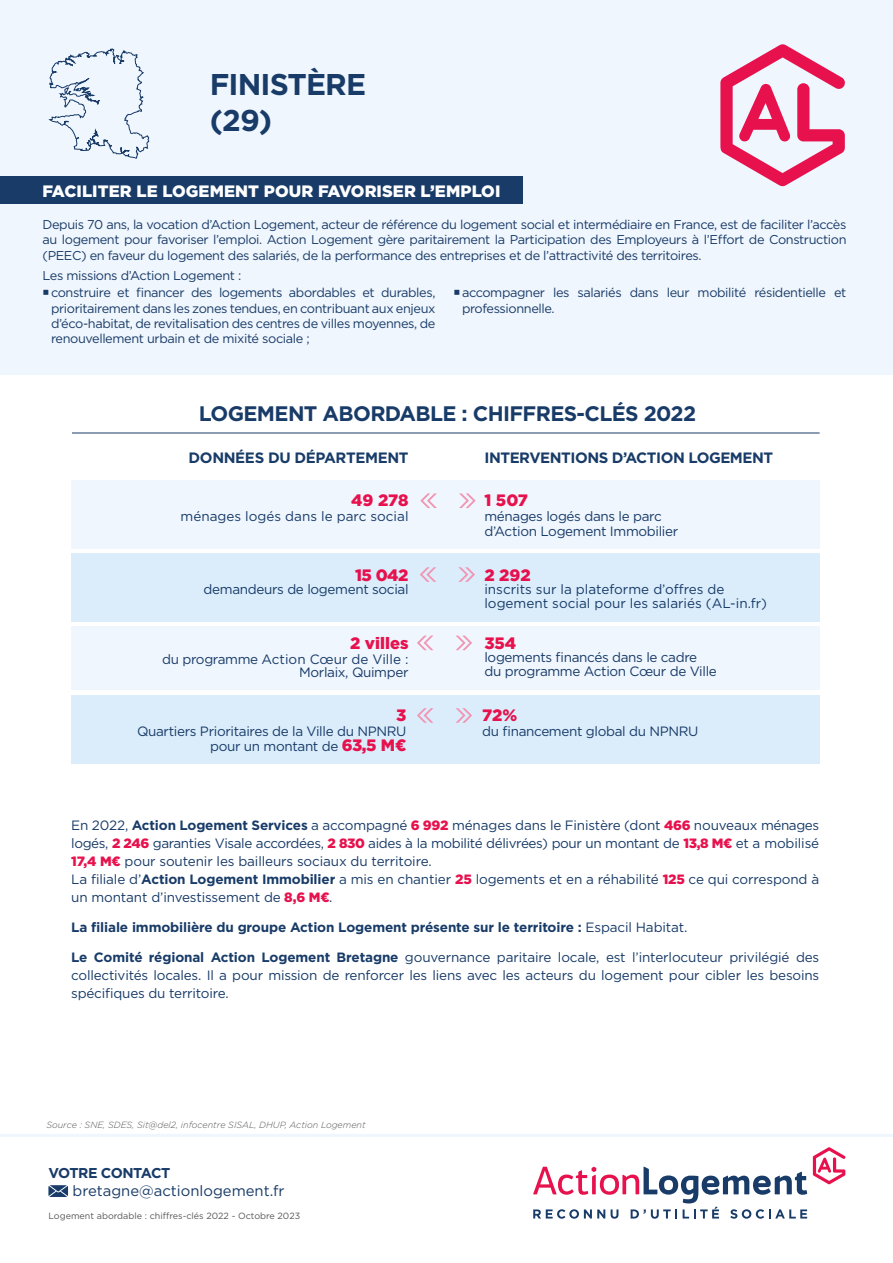
<style>
.page{position:relative;width:893px;height:1263px;background:#fff}
.page>*{position:absolute;margin:0;border:0;box-sizing:border-box;transform-origin:0 0}
.t1{font:700 30px/36px "Gotham";letter-spacing:-.03em;color:#183b68}
.t2{font:700 21px "Gotham";letter-spacing:-.03em;color:#183b68}
.t3{font:900 16.5px "Gotham";letter-spacing:.005em;color:#fff}
.t4{font:900 16.5px "Gotham";letter-spacing:-.005em;color:#e6114d}
.t5{font:700 15px "Gotham";letter-spacing:-.03em;color:#183b68}
.t6{font:14.85px "Gotham";color:#183b68}
.t7{font:700 14.25px "Gotham";letter-spacing:-.04em;color:#183b68}
.t8{font:13.5px/18px "Gotham";letter-spacing:-.025em;color:#183b68}
.t9{font:13.5px/13.5px "Gotham";color:#183b68}
.t10{font:700 13.5px "Gotham";letter-spacing:-.01em;color:#183b68}
.t11{font:12.75px/15.3px "Gotham";letter-spacing:-.03em;color:#183b68;text-align:justify}
.t12{font:italic 300 9px "Gotham";color:#575756}
.t13{font:9px "Gotham";color:#575756}
.s1{font-weight:900;font-size:16.5px;color:#e6114d}
.s2{font-weight:700}
.s3{font-weight:900;color:#e6114d}
.s4{font-weight:400}
</style>
<div class="page">
<div style="left:0;top:0;width:893px;height:375px;background:#f0f6fd"></div>
<svg style="left:720px;top:44px;width:125px;height:142px"></svg>
<svg style="left:813px;top:1147px;width:32px;height:37px"></svg>
<svg style="left:533px;top:1166px;width:274px;height:53px"></svg>
<svg style="left:48px;top:1185px;width:20px;height:12px"></svg>
<svg style="left:48px;top:48px;width:101px;height:111px"></svg>
<hr style="left:72px;top:433px;width:748px;height:1px;background:#183b68">
<div style="left:71px;top:480px;width:749px;height:69px;background:#f0f6fd"></div>
<div style="left:71px;top:553px;width:749px;height:68px;background:#dbedfb"></div>
<svg style="left:459px;top:493px;width:17px;height:15px"></svg>
<svg style="left:420px;top:493px;width:17px;height:15px"></svg>
<svg style="left:458px;top:567px;width:17px;height:15px"></svg>
<svg style="left:420px;top:567px;width:16px;height:15px"></svg>
<div style="left:71px;top:626px;width:749px;height:64px;background:#f0f6fd"></div>
<div style="left:71px;top:695px;width:749px;height:68px;background:#dbedfb"></div>
<svg style="left:456px;top:708px;width:16px;height:15px"></svg>
<svg style="left:417px;top:708px;width:16px;height:15px"></svg>
<svg style="left:456px;top:636px;width:16px;height:14px"></svg>
<svg style="left:417px;top:636px;width:16px;height:14px"></svg>
<hr style="left:0;top:1134px;width:893px;height:3px;background:#f0f6fd">
<div style="left:0;top:176px;width:523px;height:28px;background:#183b68"></div>
<h1 class="t1" style="left:210px;top:66px;width:158px">FINISTÈRE (29)</h1>
<p class="t3" style="left:43px;top:179px;width:459px">FACILITER LE LOGEMENT POUR FAVORISER L’EMPLOI</p>
<p class="t11" style="left:43px;top:216px;width:805px;line-height:15.8px">Depuis 70 ans, la vocation d’Action Logement, acteur de référence du logement social et intermédiaire en France, est de faciliter l’accès au logement pour favoriser l’emploi. Action Logement gère paritairement la Participation des Employeurs à l’Effort de Construction (PEEC) en faveur du logement des salariés, de la performance des entreprises et de l’attractivité des territoires.</p>
<p class="t11" style="left:51px;top:266px;width:386px;line-height:17.7px;text-indent:-9px">Les missions d’Action Logement :<br>construire et financer des logements abordables et durables,</p>
<p class="t11" style="left:51px;top:300px;width:386px">prioritairement dans les zones tendues, en contribuant aux enjeux d’éco-habitat, de revitalisation des centres de villes moyennes, de renouvellement urbain et de mixité sociale ;</p>
<p class="t11" style="left:462px;top:285px;width:386px">accompagner les salariés dans leur mobilité résidentielle et professionnelle.</p>
<h2 class="t2" style="left:199px;top:399px;width:499px">LOGEMENT ABORDABLE : CHIFFRES-CLÉS 2022</h2>
<p class="t5" style="left:189px;top:447px;width:221px">DONNÉES DU DÉPARTEMENT</p>
<p class="t5" style="left:484px;top:447px;width:290px">INTERVENTIONS D’ACTION LOGEMENT</p>
<p class="t4" style="left:484px;top:489px;width:45px">1 507</p>
<p class="t8" style="left:484px;top:509px;width:195px;line-height:15px">ménages logés dans le parc d’Action Logement Immobilier</p>
<p class="t4" style="left:351px;top:489px;width:59px">49 278</p>
<p class="t9" style="left:181px;top:510px;width:229px">ménages logés dans le parc social</p>
<p class="t4" style="left:355px;top:564px;width:55px">15 042</p>
<p class="t8" style="left:204px;top:580px;width:206px">demandeurs de logement social</p>
<p class="t4" style="left:350px;top:631px;width:60px">2 villes</p>
<p class="t8" style="left:162px;top:652px;width:248px;line-height:13.5px;text-align:right">du programme Action Cœur de Ville :<br>Morlaix, Quimper</p>
<p class="t4" style="left:396px;top:704px;width:12px">3</p>
<p class="t8" style="left:137px;top:723px;width:271px;line-height:15px;text-align:right">Quartiers Prioritaires de la Ville du NPNRU pour un montant de <span class="s1">63,5 M€</span></p>
<p class="t4" style="left:484px;top:563px;width:48px">2 292</p>
<p class="t9" style="left:484px;top:582px;width:284px">inscrits sur la plateforme d’offres de logement social pour les salariés (AL-in.fr)</p>
<p class="t4" style="left:484px;top:632px;width:33px">354</p>
<p class="t8" style="left:484px;top:650px;width:234px;line-height:13.5px">logements financés dans le cadre du programme Action Cœur de Ville</p>
<p class="t4" style="left:482px;top:704px;width:37px">72%</p>
<p class="t8" style="left:482px;top:722px;width:218px">du financement global du NPNRU</p>
<p class="t8" style="left:71px;top:816px;width:750px">En 2022, <span class="s2">Action Logement Services</span> a accompagné <span class="s3">6 992</span> ménages dans le Finistère (dont <span class="s3">466</span> nouveaux ménages logés, <span class="s3">2 246</span> garanties Visale accordées, <span class="s3">2 830</span> aides à la mobilité délivrées) pour un montant de <span class="s3">13,8 M€</span> et a mobilisé <span class="s3">17,4 M€</span> pour soutenir les bailleurs sociaux du territoire.<br>La filiale d’<span class="s2">Action Logement Immobilier</span> a mis en chantier <span class="s3">25</span> logements et en a réhabilité <span class="s3">125</span> ce qui correspond à un montant d’investissement de <span class="s3">8,6 M€</span>.</p>
<p class="t10" style="left:71px;top:918px;width:618px">La filiale immobilière du groupe Action Logement présente sur le territoire : <span class="s4">Espacil Habitat.</span></p>
<p class="t8" style="left:71px;top:948px;width:750px;text-align:justify"><span class="s2">Le Comité régional Action Logement Bretagne</span> gouvernance paritaire locale, est l’interlocuteur privilégié des collectivités locales. Il a pour mission de renforcer les liens avec les acteurs du logement pour cibler les besoins spécifiques du territoire.</p>
<p class="t12" style="left:46px;top:1119px;width:321px">Source : SNE, SDES, Sit@del2, infocentre SISAL, DHUP, Action Logement</p>
<p class="t7" style="left:48px;top:1163px;width:123px">VOTRE CONTACT</p>
<p class="t6" style="left:73px;top:1181px;width:214px">bretagne@actionlogement.fr</p>
<p class="t13" style="left:48px;top:1210px;width:253px">Logement abordable : chiffres-clés 2022 - Octobre 2023</p>
</div>
